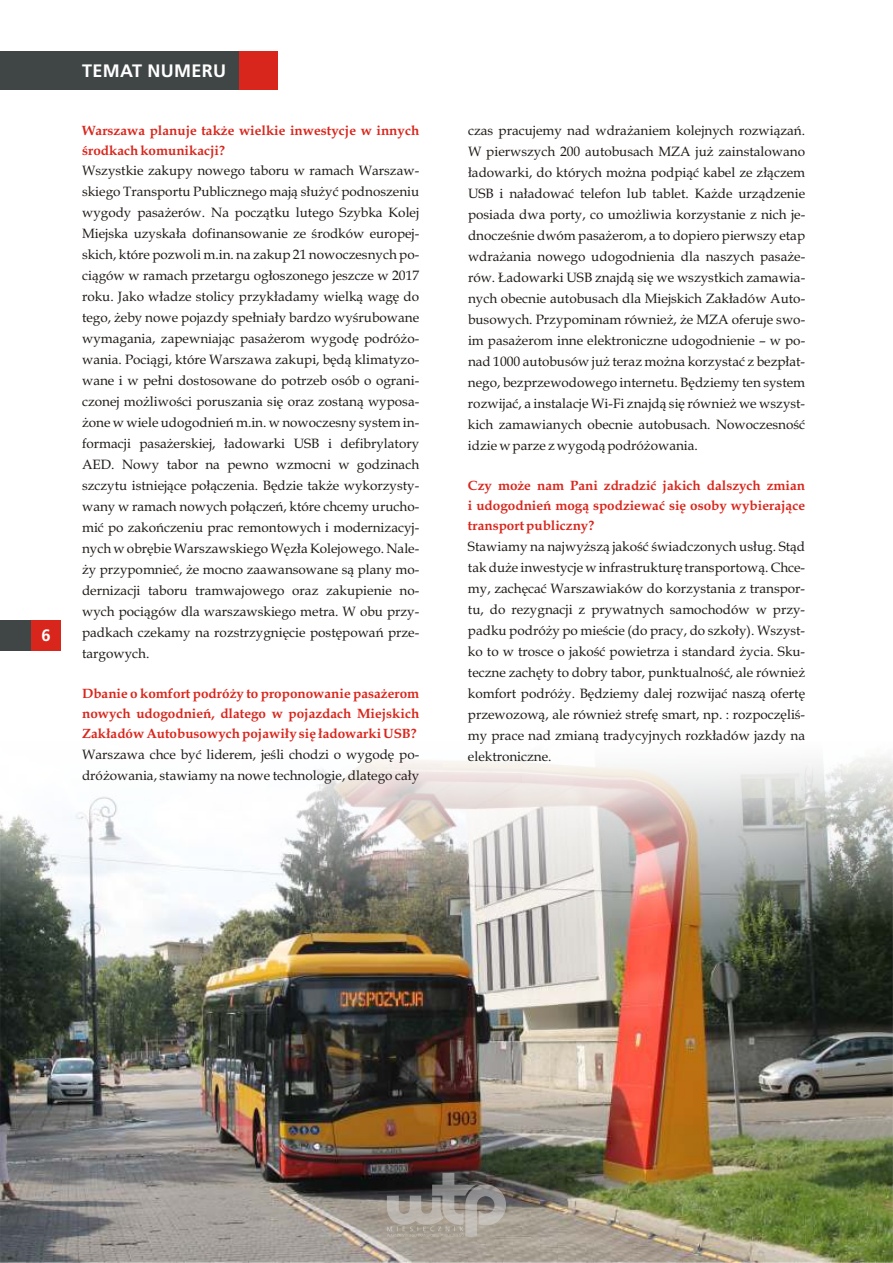
<style>
.page{position:relative;width:893px;height:1263px;background:#fff}
.page>*{position:absolute;margin:0;border:0;box-sizing:border-box;transform-origin:0 0}
.t1{font:700 18px "Frutiger LT Com";letter-spacing:.02em;color:#fff}
.t2{font:700 16.5px "Frutiger LT Com";color:#fff}
.t3{font:13.5px/21px "Book Antiqua";color:#1f1a17;text-align:justify}
.t4{font:700 13.5px/20.1px "Book Antiqua";color:#d9261c;text-align:justify}
</style>
<div class="page">
<img style="left:0;top:755px;width:893px;height:508px">
<div style="left:30px;top:620px;width:31px;height:31px;background:#d9261c"></div>
<div style="left:0;top:51px;width:239px;height:39px;background:#404545"></div>
<div style="left:239px;top:51px;width:39px;height:39px;background:#d9261c"></div>
<div style="left:0;top:620px;width:30px;height:31px;background:#404545"></div>
<svg style="left:387px;top:1173px;width:119px;height:64px;background:#85817c"></svg>
<p class="t2" style="left:41px;top:629px;width:11px">6</p>
<h1 class="t1" style="left:82px;top:63px;width:146px">TEMAT NUMERU</h1>
<p class="t4" style="left:82px;top:121px;width:339px">Warszawa planuje także wielkie inwestycje w innych środkach komunikacji?</p>
<p class="t3" style="left:82px;top:162px;width:339px">Wszystkie zakupy nowego taboru w ramach Warszaw&shy;skiego Transportu Publicznego mają służyć podnoszeniu wygody pasażerów. Na początku lutego Szybka Kolej Miejska uzyskała dofinansowanie ze środków europej&shy;skich, które pozwoli m.in. na zakup 21 nowoczesnych po&shy;ciągów w ramach przetargu ogłoszonego jeszcze w 2017 roku. Jako władze stolicy przykładamy wielką wagę do tego, żeby nowe pojazdy spełniały bardzo wyśrubowane wymagania, zapewniając pasażerom wygodę podróżo&shy;wania. Pociągi, które Warszawa zakupi, będą klimatyzo&shy;wane i w pełni dostosowane do potrzeb osób o ograni&shy;czonej możliwości poruszania się oraz zostaną wyposa&shy;żone w wiele udogodnień m.in. w nowoczesny system in&shy;formacji pasażerskiej, ładowarki USB i defibrylatory AED. Nowy tabor na pewno wzmocni w godzinach szczytu istniejące połączenia. Będzie także wykorzysty&shy;wany w ramach nowych połączeń, które chcemy urucho&shy;mić po zakończeniu prac remontowych i modernizacyj&shy;nych w obrębie Warszawskiego Węzła Kolejowego. Nale&shy;ży przypomnieć, że mocno zaawansowane są plany mo&shy;dernizacji taboru tramwajowego oraz zakupienie no&shy;wych pociągów dla warszawskiego metra. W obu przy&shy;padkach czekamy na rozstrzygnięcie postępowań prze&shy;targowych.</p>
<p class="t4" style="left:82px;top:685px;width:339px">Dbanie o komfort podróży to proponowanie pasażerom nowych udogodnień, dlatego w pojazdach Miejskich Zakładów Autobusowych pojawiły się ładowarki USB?</p>
<p class="t3" style="left:82px;top:745px;width:339px">Warszawa chce być liderem, jeśli chodzi o wygodę po&shy;dróżowania, stawiamy na nowe technologie, dlatego cały</p>
<p class="t3" style="left:468px;top:121px;width:339px">czas pracujemy nad wdrażaniem kolejnych rozwiązań.<br>W pierwszych 200 autobusach MZA już zainstalowano ładowarki, do których można podpiąć kabel ze złączem USB i naładować telefon lub tablet. Każde urządzenie posiada dwa porty, co umożliwia korzystanie z nich je&shy;dnocześnie dwóm pasażerom, a to dopiero pierwszy etap wdrażania nowego udogodnienia dla naszych pasaże&shy;rów. Ładowarki USB znajdą się we wszystkich zamawia&shy;nych obecnie autobusach dla Miejskich Zakładów Auto&shy;busowych. Przypominam również, że MZA oferuje swo&shy;im pasażerom inne elektroniczne udogodnienie – w po&shy;nad 1000 autobusów już teraz można korzystać z bezpłat&shy;nego, bezprzewodowego internetu. Będziemy ten system rozwijać, a instalacje Wi-Fi znajdą się również we wszyst&shy;kich zamawianych obecnie autobusach. Nowoczesność idzie w parze z wygodą podróżowania.</p>
<p class="t4" style="left:468px;top:477px;width:339px">Czy może nam Pani zdradzić jakich dalszych zmian i udogodnień mogą spodziewać się osoby wybierające transport publiczny?</p>
<p class="t3" style="left:468px;top:537px;width:339px">Stawiamy na najwyższą jakość świadczonych usług. Stąd tak duże inwestycje w infrastrukturę transportową. Chce&shy;my, zachęcać Warszawiaków do korzystania z transpor&shy;tu, do rezygnacji z prywatnych samochodów w przy&shy;padku podróży po mieście (do pracy, do szkoły). Wszyst&shy;ko to w trosce o jakość powietrza i standard życia. Sku&shy;teczne zachęty to dobry tabor, punktualność, ale również komfort podróży. Będziemy dalej rozwijać naszą ofertę przewozową, ale również strefę smart, np. : rozpoczęliś&shy;my prace nad zmianą tradycyjnych rozkładów jazdy na elektroniczne.</p>
</div>
